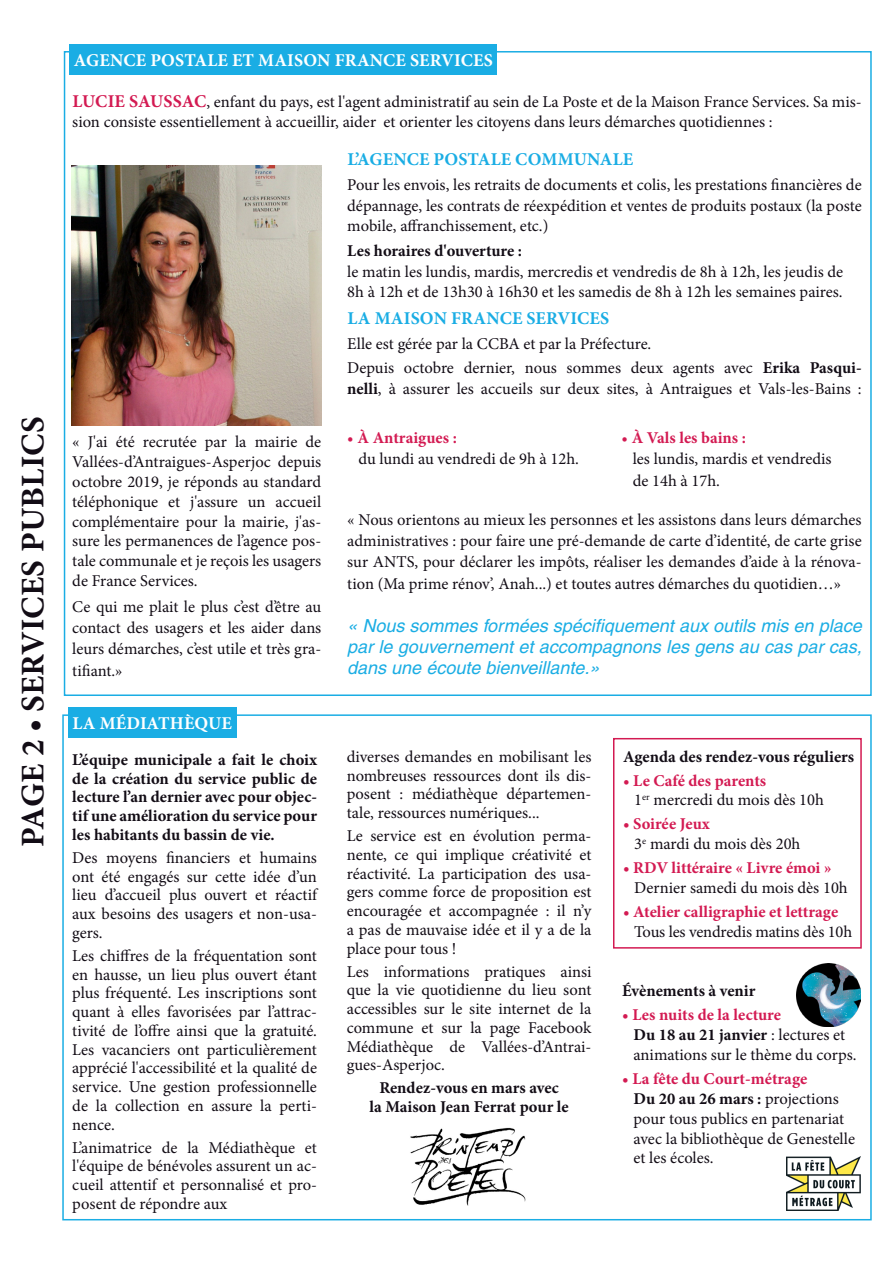
<style>
.page{position:relative;width:893px;height:1263px;background:#fff}
.page>*{position:absolute;margin:0;border:0;box-sizing:border-box;transform-origin:0 0}
.t1{font:700 33px "Minion Pro";letter-spacing:.01em;color:#120c15}
.t2{font:italic 18px/21.3px "Helvetica";color:#1aade4;text-align:justify}
.Titre{font:700 18px "Minion Pro";letter-spacing:.01em;color:#fff}
.t3{font:700 18px "Minion Pro";letter-spacing:.01em;color:#1aade4}
.t4{font:16.5px/18.8px "Minion Pro";color:#120c15;text-align:justify}
.t5{font:700 16.5px/18.8px "Minion Pro";color:#120c15;text-align:justify}
.t6{font:700 16.5px/19.8px "Minion Pro";color:#d31a52}
.s1{font-weight:700;font-size:18px;color:#d31a52}
.s2{font-weight:700}
.s3{color:#d31a52}
.s4{font-weight:700;color:#d31a52}
.s5{font-weight:400;color:#120c15}
</style>
<div class="page">
<div style="left:70px;top:44px;width:427px;height:31px;background:#1aade4"></div>
<img style="left:72px;top:166px;width:249px;height:259px">
<div style="left:613px;top:738px;width:249px;height:211px;border:2px solid #d31a52"></div>
<img style="left:787px;top:1156px;width:73px;height:55px">
<img style="left:797px;top:963px;width:63px;height:63px">
<img style="left:410px;top:1127px;width:116px;height:78px">
<div style="left:68px;top:707px;width:168px;height:31px;background:#1aade4"></div>
<p class="t1" style="left:10px;top:846px;width:432px;rotate:-90deg">PAGE 2 • SERVICES PUBLICS</p>
<p class="Titre" style="left:74px;top:47px;width:421px">AGENCE POSTALE ET MAISON FRANCE SERVICES</p>
<p class="t4" style="left:72px;top:92px;width:791px;line-height:19.8px"><span class="s1">LUCIE SAUSSAC</span>, enfant du pays, est l'agent administratif au sein de La Poste et de la Maison France Services. Sa mis&shy;sion consiste essentiellement à accueillir, aider et orienter les citoyens dans leurs démarches quotidiennes :</p>
<p class="t4" style="left:72px;top:432px;width:250px;line-height:19.8px">« J'ai été recrutée par la mairie de Vallées-d’Antraigues-Asperjoc depuis octobre 2019, je réponds au standard téléphonique et j'assure un accueil complémentaire pour la mairie, j'as&shy;sure les permanences de l’agence pos&shy;tale communale et je reçois les usagers de France Services.</p>
<p class="t4" style="left:72px;top:596px;width:251px;line-height:21.3px">Ce qui me plait le plus c’est d’être au contact des usagers et les aider dans leurs démarches, c’est utile et très gra&shy;tifiant.»</p>
<p class="Titre" style="left:72px;top:710px;width:161px">LA MÉDIATHÈQUE</p>
<p class="t5" style="left:72px;top:750px;width:246px">L’équipe municipale a fait le choix de la création du service public de lecture l’an dernier avec pour objec&shy;tif une amélioration du service pour les habitants du bassin de vie.</p>
<p class="t4" style="left:72px;top:848px;width:246px">Des moyens financiers et humains ont été engagés sur cette idée d’un lieu d’accueil plus ouvert et réactif aux besoins des usagers et non-usa&shy;gers.</p>
<p class="t4" style="left:72px;top:946px;width:246px">Les chiffres de la fréquentation sont en hausse, un lieu plus ouvert étant plus fréquenté. Les inscriptions sont quant à elles favorisées par l’attrac&shy;tivité de l’offre ainsi que la gratuité.<br>Les vacanciers ont particulièrement apprécié l'accessibilité et la qualité de service. Une gestion professionnelle de la collection en assure la perti&shy;nence.</p>
<p class="t4" style="left:72px;top:1138px;width:246px">L’animatrice de la Médiathèque et l'équipe de bénévoles assurent un ac&shy;cueil attentif et personnalisé et pro&shy;posent de répondre aux</p>
<p class="t3" style="left:347px;top:147px;width:287px">L’AGENCE POSTALE COMMUNALE</p>
<p class="t4" style="left:347px;top:175px;width:516px;line-height:20.5px">Pour les envois, les retraits de documents et colis, les prestations financières de dépannage, les contrats de réexpédition et ventes de produits postaux (la poste mobile, affranchissement, etc.)</p>
<p class="t4" style="left:347px;top:241px;width:497px;line-height:20.5px;text-align:left"><span class="s2">Les horaires d'ouverture :<br></span>le matin les lundis, mardis, mercredis et vendredis de 8h à 12h, les jeudis de<br>8h à 12h et de 13h30 à 16h30 et les samedis de 8h à 12h les semaines paires.</p>
<p class="t3" style="left:347px;top:305px;width:263px">LA MAISON FRANCE SERVICES</p>
<p class="t4" style="left:347px;top:334px;width:306px">Elle est gérée par la CCBA et par la Préfecture.</p>
<p class="t4" style="left:347px;top:358px;width:516px;line-height:20.5px">Depuis octobre dernier, nous sommes deux agents avec <span class="s2">Erika Pasqui&shy;nelli</span>, à assurer les accueils sur deux sites, à Antraigues et Vals-les-Bains :</p>
<p class="t4" style="left:358px;top:427px;width:222px;line-height:21.3px;text-indent:-11px"><span class="s3">•</span> <span class="s4">À Antraigues :<br></span>du lundi au vendredi de 9h à 12h.</p>
<p class="t4" style="left:633px;top:427px;width:200px;line-height:21.3px;text-align:left;text-indent:-11px"><span class="s3">•</span> <span class="s4">À Vals les bains :<br></span>les lundis, mardis et vendredis de 14h à 17h.</p>
<p class="t4" style="left:347px;top:509px;width:516px;line-height:21.3px">« Nous orientons au mieux les personnes et les assistons dans leurs démarches administratives : pour faire une pré-demande de carte d’identité, de carte grise sur ANTS, pour déclarer les impôts, réaliser les demandes d’aide à la rénova&shy;tion (Ma prime rénov’, Anah...) et toutes autres démarches du quotidien…»</p>
<p class="t2" style="left:347px;top:615px;width:516px">« Nous sommes formées spécifiquement aux outils mis en place par le gouvernement et accompagnons les gens au cas par cas, dans une écoute bienveillante.»</p>
<p class="t4" style="left:347px;top:747px;width:246px">diverses demandes en mobilisant les nombreuses ressources dont ils dis&shy;posent : médiathèque départemen&shy;tale, ressources numériques...</p>
<p class="t4" style="left:347px;top:827px;width:246px">Le service est en évolution perma&shy;nente, ce qui implique créativité et réactivité. La participation des usa&shy;gers comme force de proposition est encouragée et accompagnée : il n’y a pas de mauvaise idée et il y a de la place pour tous !</p>
<p class="t4" style="left:347px;top:962px;width:246px">Les informations pratiques ainsi que la vie quotidienne du lieu sont accessibles sur le site internet de la commune et sur la page Facebook Médiathèque de Vallées-d’Antrai&shy;gues-Asperjoc.</p>
<p class="t5" style="left:369px;top:1078px;width:201px;text-align:center">Rendez-vous en mars avec<br>la Maison Jean Ferrat pour le</p>
<p class="t5" style="left:623px;top:747px;width:233px">Agenda des rendez-vous réguliers</p>
<p class="t4" style="left:634px;top:770px;width:191px;line-height:19.8px;text-indent:-11px"><span class="s4">• Le Café des parents<br></span>1<sup>er</sup> mercredi du mois dès 10h</p>
<p class="t4" style="left:634px;top:814px;width:168px;line-height:19.8px;text-indent:-11px"><span class="s4">• Soirée Jeux<br></span>3<sup>e</sup> mardi du mois dès 20h</p>
<p class="t6" style="left:634px;top:858px;width:215px;text-indent:-11px">• RDV littéraire « Livre émoi »<br><span class="s5">Dernier samedi du mois dès 10h</span></p>
<p class="t6" style="left:634px;top:902px;width:219px;text-indent:-11px">• Atelier calligraphie et lettrage<br><span class="s5">Tous les vendredis matins dès 10h</span></p>
<p class="t5" style="left:622px;top:981px;width:135px">Évènements à venir</p>
<p class="t4" style="left:633px;top:1005px;width:224px;line-height:19.8px;text-align:left;text-indent:-11px"><span class="s4">• Les nuits de la lecture<br></span><span class="s2">Du 18 au 21 janvier</span> : lectures et animations sur le thème du corps.</p>
<p class="t4" style="left:633px;top:1069px;width:223px;line-height:19.8px;text-align:left;text-indent:-11px"><span class="s4">• La fête du Court-métrage<br></span><span class="s2">Du 20 au 26 mars :</span> projections pour tous publics en partenariat avec la bibliothèque de Genestelle et les écoles.</p>
</div>
